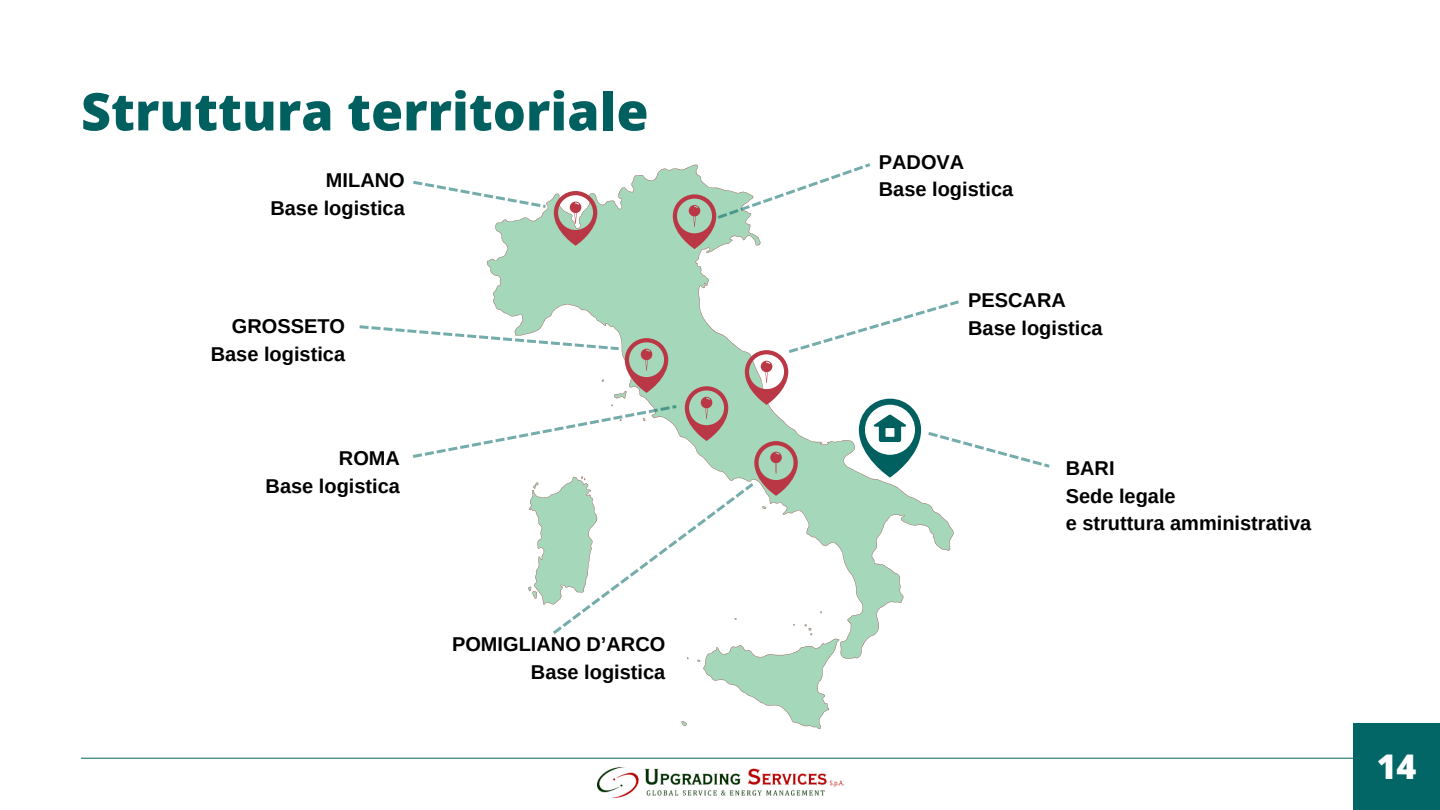
<style>
.page{position:relative;width:1440px;height:810px;background:#fff}
.page>*{position:absolute;margin:0;border:0;box-sizing:border-box;transform-origin:0 0}
.t1{font:800 52px "Open Sans";color:#006060}
.t2{font:800 34px "Open Sans";color:#fff}
.t3{font:700 20px "Arimo";color:#000}
</style>
<div class="page">
<div style="left:1353px;top:723px;width:87px;height:87px;background:#026666"></div>
<hr style="left:81px;top:758px;width:1278px;height:1px;background:#026666">
<img style="left:597px;top:768px;width:246px;height:30px">
<svg style="left:487px;top:165px;width:384px;height:135px;fill:#a5d7ba"></svg>
<svg style="left:554px;top:191px;width:43px;height:55px"></svg>
<svg style="left:413px;top:181px;width:133px;height:27px"></svg>
<svg style="left:673px;top:163px;width:197px;height:86px"></svg>
<svg style="left:359px;top:300px;width:691px;height:429px"></svg>
<p class="t1" style="left:81px;top:75px;width:569px">Struttura territoriale</p>
<p class="t3" style="left:326px;top:169px;width:80px">MILANO</p>
<p class="t3" style="left:270px;top:197px;width:136px">Base logistica</p>
<p class="t3" style="left:232px;top:315px;width:115px">GROSSETO</p>
<p class="t3" style="left:211px;top:343px;width:136px">Base logistica</p>
<p class="t3" style="left:339px;top:447px;width:63px">ROMA</p>
<p class="t3" style="left:266px;top:475px;width:136px">Base logistica</p>
<p class="t3" style="left:452px;top:633px;width:215px">POMIGLIANO D’ARCO</p>
<p class="t3" style="left:531px;top:661px;width:136px">Base logistica</p>
<p class="t3" style="left:879px;top:151px;width:87px">PADOVA</p>
<p class="t3" style="left:879px;top:178px;width:136px">Base logistica</p>
<p class="t3" style="left:968px;top:289px;width:99px">PESCARA</p>
<p class="t3" style="left:968px;top:317px;width:136px">Base logistica</p>
<p class="t3" style="left:1066px;top:457px;width:50px">BARI</p>
<p class="t3" style="left:1066px;top:484px;width:112px">Sede legale</p>
<p class="t3" style="left:1066px;top:512px;width:247px">e struttura amministrativa</p>
<p class="t2" style="left:1377px;top:743px;width:41px">14</p>
</div>
